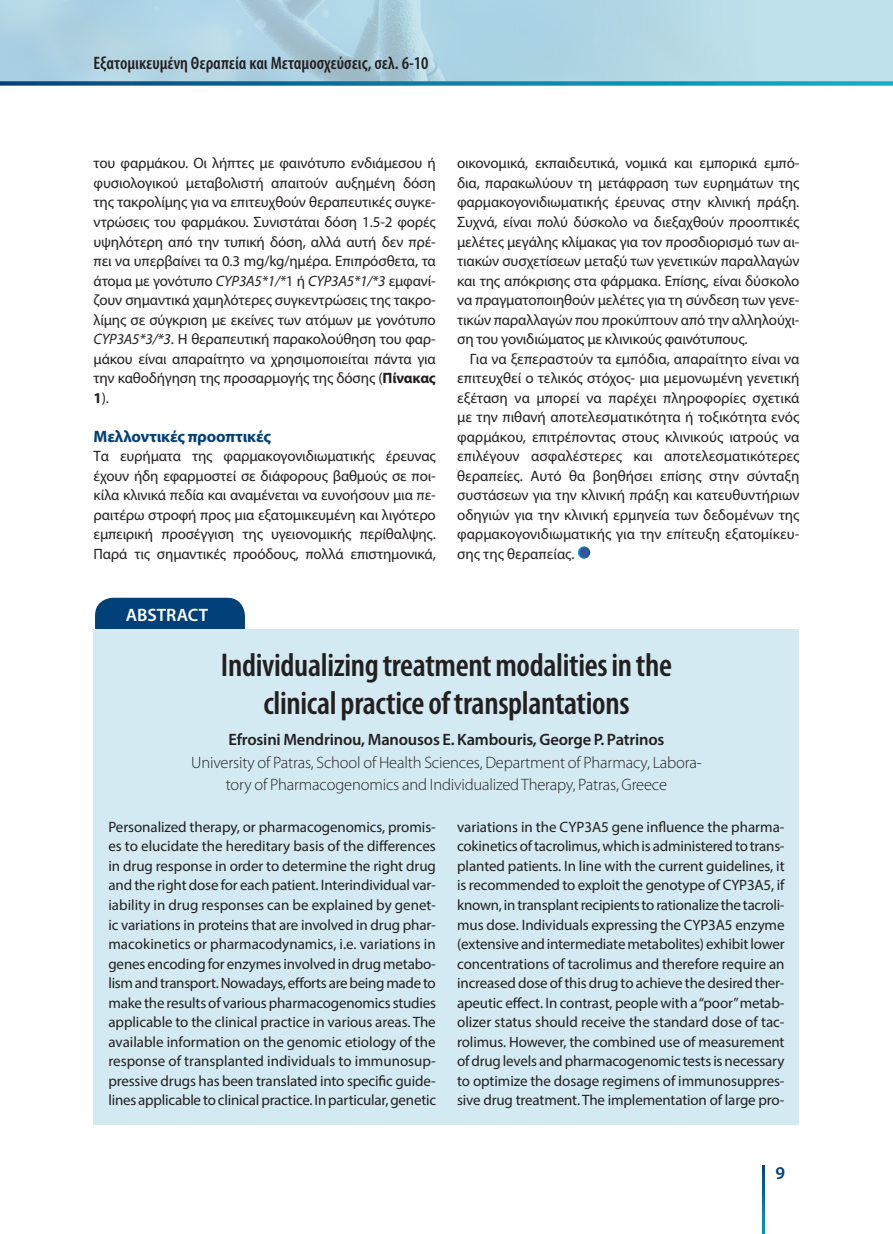
<style>
.page{position:relative;width:893px;height:1234px;background:#fff}
.page>*{position:absolute;margin:0;border:0;box-sizing:border-box;transform-origin:0 0}
.TITLOS{font:600 condensed 33px/38px "Myriad Pro";letter-spacing:-.01em;color:#231f20;text-align:center}
.t1{font:600 condensed 18px "Myriad Pro";color:#231f20}
.TITLOS-2{font:600 18px "Myriad Pro";color:#fff}
.t2{font:600 18px "Myriad Pro";color:#014078}
.TITLOS-3{font:300 16.5px/22.5px "Myriad Pro";letter-spacing:-.01em;color:#231f20;text-align:center}
.TITLOS-4{font:600 16.5px "Myriad Pro";letter-spacing:-.01em;color:#231f20}
.MESOTITLOS{font:700 16.5px "Myriad Pro";letter-spacing:-.01em;color:#014078}
.SUMMARY{font:15px/19.5px "Myriad Pro";letter-spacing:-.01em;color:#231f20;text-align:justify}
.s1{font-style:italic}
.s2{font-weight:700}
</style>
<div class="page">
<svg style="left:0;top:0;width:893px;height:81px;background:#b1d5e3"></svg>
<svg style="left:0;top:81px;width:893px;height:4px;background:#1781a7"></svg>
<svg style="left:762px;top:1165px;width:2px;height:68px"></svg>
<div style="left:578px;top:547px;width:11px;height:11px;background:#3653a3;border-radius:50%"></div>
<div style="left:578px;top:546px;width:12px;height:12px;border:1px solid #fff;border-radius:50%"></div>
<div style="left:95px;top:597px;width:150px;height:195px;background:#014078;border-radius:18px"></div>
<div style="left:94px;top:629px;width:705px;height:495px;background:#d3eaf2"></div>
<p class="t1" style="left:94px;top:52px;width:336px">Εξατομικευμένη Θεραπεία και Μεταμοσχεύσεις, σελ. 6-10</p>
<p class="SUMMARY" style="left:94px;top:153px;width:344px">του φαρμάκου. Οι λήπτες με φαινότυπο ενδιάμεσου ή φυσιολογικού μεταβολιστή απαιτούν αυξημένη δόση της τακρολίμης για να επιτευχθούν θεραπευτικές συγκε&shy;ντρώσεις του φαρμάκου. Συνιστάται δόση 1.5-2 φορές υψηλότερη από την τυπική δόση, αλλά αυτή δεν πρέ&shy;πει να υπερβαίνει τα 0.3 mg/kg/ημέρα. Επιπρόσθετα, τα άτομα με γονότυπο <span class="s1">CYP3A5*1/*</span>1 ή <span class="s1">CYP3A5*1/*3</span> εμφανί&shy;ζουν σημαντικά χαμηλότερες συγκεντρώσεις της τακρο&shy;λίμης σε σύγκριση με εκείνες των ατόμων με γονότυπο <span class="s1">CYP3A5*3/*3</span>. Η θεραπευτική παρακολούθηση του φαρ&shy;μάκου είναι απαραίτητο να χρησιμοποιείται πάντα για την καθοδήγηση της προσαρμογής της δόσης (<span class="s2">Πίνακας 1</span>).</p>
<p class="MESOTITLOS" style="left:94px;top:425px;width:179px">Μελλοντικές προοπτικές</p>
<p class="SUMMARY" style="left:94px;top:446px;width:344px">Τα ευρήματα της φαρμακογονιδιωματικής έρευνας έχουν ήδη εφαρμοστεί σε διάφορους βαθμούς σε ποι&shy;κίλα κλινικά πεδία και αναμένεται να ευνοήσουν μια πε&shy;ραιτέρω στροφή προς μια εξατομικευμένη και λιγότερο εμπειρική προσέγγιση της υγειονομικής περίθαλψης.<br>Παρά τις σημαντικές προόδους, πολλά επιστημονικά,</p>
<p class="TITLOS-2" style="left:126px;top:603px;width:84px">ABSTRACT</p>
<p class="SUMMARY" style="left:457px;top:153px;width:344px">οικονομικά, εκπαιδευτικά, νομικά και εμπορικά εμπό&shy;δια, παρακωλύουν τη μετάφραση των ευρημάτων της φαρμακογονιδιωματικής έρευνας στην κλινική πράξη.<br>Συχνά, είναι πολύ δύσκολο να διεξαχθούν προοπτικές μελέτες μεγάλης κλίμακας για τον προσδιορισμό των αι&shy;τιακών συσχετίσεων μεταξύ των γενετικών παραλλαγών και της απόκρισης στα φάρμακα. Επίσης, είναι δύσκολο να πραγματοποιηθούν μελέτες για τη σύνδεση των γενε&shy;τικών παραλλαγών που προκύπτουν από την αλληλούχι&shy;ση του γονιδιώματος με κλινικούς φαινότυπους.</p>
<p class="SUMMARY" style="left:457px;top:348px;width:344px;text-indent:13px">Για να ξεπεραστούν τα εμπόδια, απαραίτητο είναι να επιτευχθεί ο τελικός στόχος- μια μεμονωμένη γενετική εξέταση να μπορεί να παρέχει πληροφορίες σχετικά με την πιθανή αποτελεσματικότητα ή τοξικότητα ενός φαρμάκου, επιτρέποντας στους κλινικούς ιατρούς να επιλέγουν ασφαλέστερες και αποτελεσματικότερες θεραπείες. Αυτό θα βοηθήσει επίσης στην σύνταξη συστάσεων για την κλινική πράξη και κατευθυντήριων οδηγιών για την κλινική ερμηνεία των δεδομένων της φαρμακογονιδιωματικής για την επίτευξη εξατομίκευ&shy;σης της θεραπείας.</p>
<p class="TITLOS" style="left:221px;top:645px;width:453px">Individualizing treatment modalities in the clinical practice of transplantations</p>
<p class="TITLOS-4" style="left:228px;top:728px;width:437px">Efrosini Mendrinou, Manousos E. Kambouris, George P. Patrinos</p>
<p class="TITLOS-3" style="left:191px;top:750px;width:512px">University of Patras, School of Health Sciences, Department of Pharmacy, Labora&shy;tory of Pharmacogenomics and Individualized Therapy, Patras, Greece</p>
<p class="SUMMARY" style="left:108px;top:816px;width:329px">Personalized therapy, or pharmacogenomics, promis&shy;es to elucidate the hereditary basis of the differences in drug response in order to determine the right drug and the right dose for each patient. Interindividual var&shy;iability in drug responses can be explained by genet&shy;ic variations in proteins that are involved in drug phar&shy;macokinetics or pharmacodynamics, i.e. variations in genes encoding for enzymes involved in drug metabo&shy;lism and transport. Nowadays, efforts are being made to make the results of various pharmacogenomics studies applicable to the clinical practice in various areas. The available information on the genomic etiology of the response of transplanted individuals to immunosup&shy;pressive drugs has been translated into specific guide&shy;lines applicable to clinical practice. In particular, genetic</p>
<p class="SUMMARY" style="left:457px;top:816px;width:329px">variations in the CYP3A5 gene influence the pharma&shy;cokinetics of tacrolimus, which is administered to trans&shy;planted patients. In line with the current guidelines, it is recommended to exploit the genotype of CYP3A5, if known, in transplant recipients to rationalize the tacroli&shy;mus dose. Individuals expressing the CYP3A5 enzyme (extensive and intermediate metabolites) exhibit lower concentrations of tacrolimus and therefore require an increased dose of this drug to achieve the desired ther&shy;apeutic effect. In contrast, people with a “poor” metab&shy;olizer status should receive the standard dose of tac&shy;rolimus. However, the combined use of measurement of drug levels and pharmacogenomic tests is necessary to optimize the dosage regimens of immunosuppres&shy;sive drug treatment. The implementation of large pro-</p>
<p class="t2" style="left:776px;top:1161px;width:11px">9</p>
</div>
